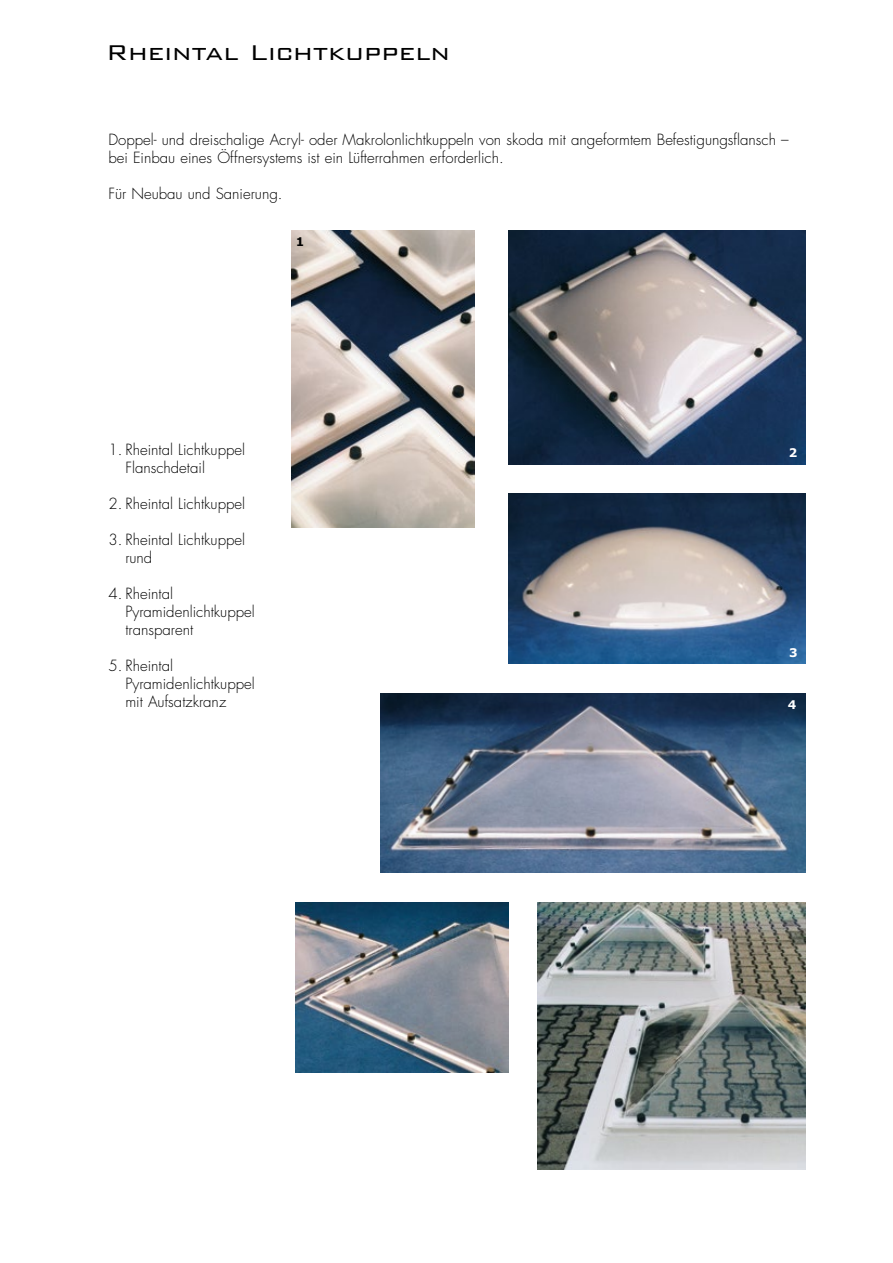
<style>
.page{position:relative;width:893px;height:1263px;background:#fff}
.page>*{position:absolute;margin:0;border:0;box-sizing:border-box;transform-origin:0 0}
.t1{font:300 28.5px "Bank Gothic BT";color:#000}
.t2{font:300 15px/18px "Futura Std";color:#000}
.t3{font:700 12px "Verdana";color:#fff}
.t4{font:700 12px "Verdana";color:#000}
</style>
<div class="page">
<img style="left:295px;top:902px;width:213px;height:170px">
<img style="left:508px;top:494px;width:298px;height:170px">
<img style="left:380px;top:694px;width:426px;height:178px">
<img style="left:291px;top:230px;width:183px;height:298px">
<img style="left:538px;top:902px;width:268px;height:267px">
<img style="left:508px;top:230px;width:298px;height:234px">
<h1 class="t1" style="left:106px;top:37px;width:345px">Rheintal Lichtkuppeln</h1>
<p class="t2" style="left:108px;top:131px;width:682px">Doppel- und dreischalige Acryl- oder Makrolonlichtkuppeln von skoda mit angeformtem Befestigungsflansch – bei Einbau eines Öffnersystems ist ein Lüfterrahmen erforderlich.</p>
<p class="t2" style="left:108px;top:185px;width:176px">Für Neubau und Sanierung.</p>
<p class="t4" style="left:296px;top:234px;width:10px">1</p>
<p class="t2" style="left:125px;top:441px;width:121px;text-indent:-17px">1. Rheintal Lichtkuppel<br>Flanschdetail</p>
<p class="t2" style="left:108px;top:495px;width:138px">2. Rheintal Lichtkuppel</p>
<p class="t2" style="left:125px;top:531px;width:121px;text-indent:-17px">3. Rheintal Lichtkuppel rund</p>
<p class="t2" style="left:125px;top:585px;width:131px;text-indent:-17px">4. Rheintal<br>Pyramidenlichtkuppel transparent</p>
<p class="t2" style="left:125px;top:657px;width:131px;text-indent:-17px">5. Rheintal<br>Pyramidenlichtkuppel mit Aufsatzkranz</p>
<p class="t3" style="left:789px;top:445px;width:10px">2</p>
<p class="t3" style="left:789px;top:645px;width:10px">3</p>
<p class="t3" style="left:788px;top:697px;width:10px">4</p>
</div>
